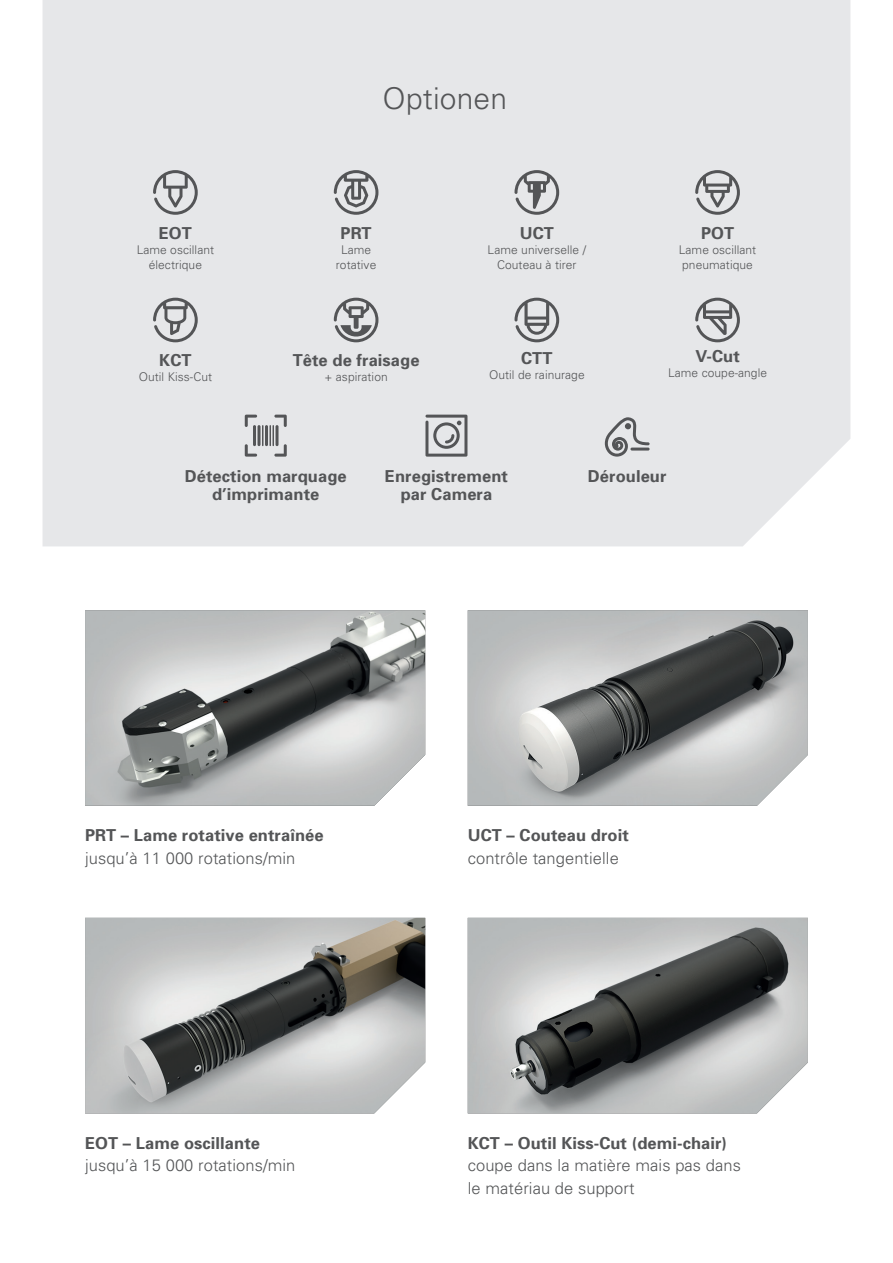
<style>
.page{position:relative;width:893px;height:1263px;background:#fff}
.page>*{position:absolute;margin:0;border:0;box-sizing:border-box;transform-origin:0 0}
.t1{font:300 30px "Univers";letter-spacing:.005em;color:#545557}
.t2{font:700 16.5px/18px "Univers";letter-spacing:.005em;color:#545557;text-align:center}
.t3{font:300 16.5px/22.5px "Univers";letter-spacing:.005em;color:#545557}
.t4{font:300 12px/15px "Univers";letter-spacing:.005em;color:#545557;text-align:center}
</style>
<div class="page">
<div style="left:43px;top:0;width:807px;height:546px;background:#e6e7e9"></div>
<img style="left:85px;top:610px;width:340px;height:196px">
<img style="left:468px;top:918px;width:340px;height:195px">
<svg style="left:153px;top:170px;width:45px;height:45px;background:#b9babc"></svg>
<svg style="left:334px;top:170px;width:44px;height:45px;background:#aeafb1"></svg>
<svg style="left:334px;top:298px;width:44px;height:44px;background:#a9aaac"></svg>
<svg style="left:605px;top:417px;width:45px;height:40px;background:#babbbd"></svg>
<svg style="left:245px;top:415px;width:42px;height:42px;background:#b6b7b9"></svg>
<svg style="left:425px;top:415px;width:42px;height:42px;background:#acadaf"></svg>
<img style="left:468px;top:610px;width:340px;height:196px">
<img style="left:85px;top:918px;width:340px;height:195px">
<svg style="left:153px;top:298px;width:45px;height:44px;background:#b5b6b8"></svg>
<svg style="left:514px;top:170px;width:45px;height:45px;background:#b3b4b6"></svg>
<svg style="left:695px;top:170px;width:45px;height:45px;background:#b5b6b8"></svg>
<svg style="left:695px;top:298px;width:45px;height:44px;background:#b2b3b5"></svg>
<svg style="left:514px;top:298px;width:45px;height:44px;background:#b2b3b5"></svg>
<p class="t2" style="left:159px;top:224px;width:35px">EOT</p>
<p class="t4" style="left:137px;top:242px;width:79px">Lame oscillant électrique</p>
<p class="t2" style="left:159px;top:351px;width:34px">KCT</p>
<p class="t4" style="left:139px;top:369px;width:75px">Outil Kiss-Cut</p>
<h1 class="t1" style="left:383px;top:80px;width:126px">Optionen</h1>
<p class="t2" style="left:341px;top:224px;width:33px">PRT</p>
<p class="t4" style="left:336px;top:242px;width:42px">Lame rotative</p>
<p class="t2" style="left:520px;top:224px;width:36px">UCT</p>
<p class="t4" style="left:488px;top:242px;width:100px">Lame universelle /<br>Couteau à tirer</p>
<p class="t2" style="left:293px;top:351px;width:128px">Tête de fraisage</p>
<p class="t4" style="left:324px;top:369px;width:65px">+ aspiration</p>
<p class="t2" style="left:521px;top:349px;width:33px">CTT</p>
<p class="t4" style="left:489px;top:367px;width:97px">Outil de rainurage</p>
<p class="t2" style="left:701px;top:224px;width:35px">POT</p>
<p class="t4" style="left:679px;top:242px;width:79px;text-align:left">Lame oscillant pneumatique</p>
<p class="t2" style="left:695px;top:347px;width:46px">V-Cut</p>
<p class="t4" style="left:668px;top:366px;width:100px">Lame coupe-angle</p>
<p class="t2" style="left:185px;top:467px;width:163px">Détection marquage</p>
<p class="t2" style="left:588px;top:467px;width:80px">Dérouleur</p>
<p class="t2" style="left:212px;top:485px;width:109px">d’imprimante</p>
<p class="t2" style="left:385px;top:467px;width:125px">Enregistrement par Camera</p>
<p class="t2" style="left:85px;top:826px;width:240px">PRT – Lame rotative entraînée</p>
<p class="t3" style="left:85px;top:847px;width:212px">jusqu’à 11 000 rotations/min</p>
<p class="t2" style="left:85px;top:1134px;width:176px">EOT – Lame oscillante</p>
<p class="t3" style="left:85px;top:1154px;width:212px">jusqu’à 15 000 rotations/min</p>
<p class="t2" style="left:468px;top:826px;width:163px">UCT – Couteau droit</p>
<p class="t3" style="left:468px;top:847px;width:153px">contrôle tangentielle</p>
<p class="t2" style="left:468px;top:1134px;width:261px">KCT – Outil Kiss-Cut (demi-chair)</p>
<p class="t3" style="left:468px;top:1154px;width:275px">coupe dans la matière mais pas dans le matériau de support</p>
</div>
